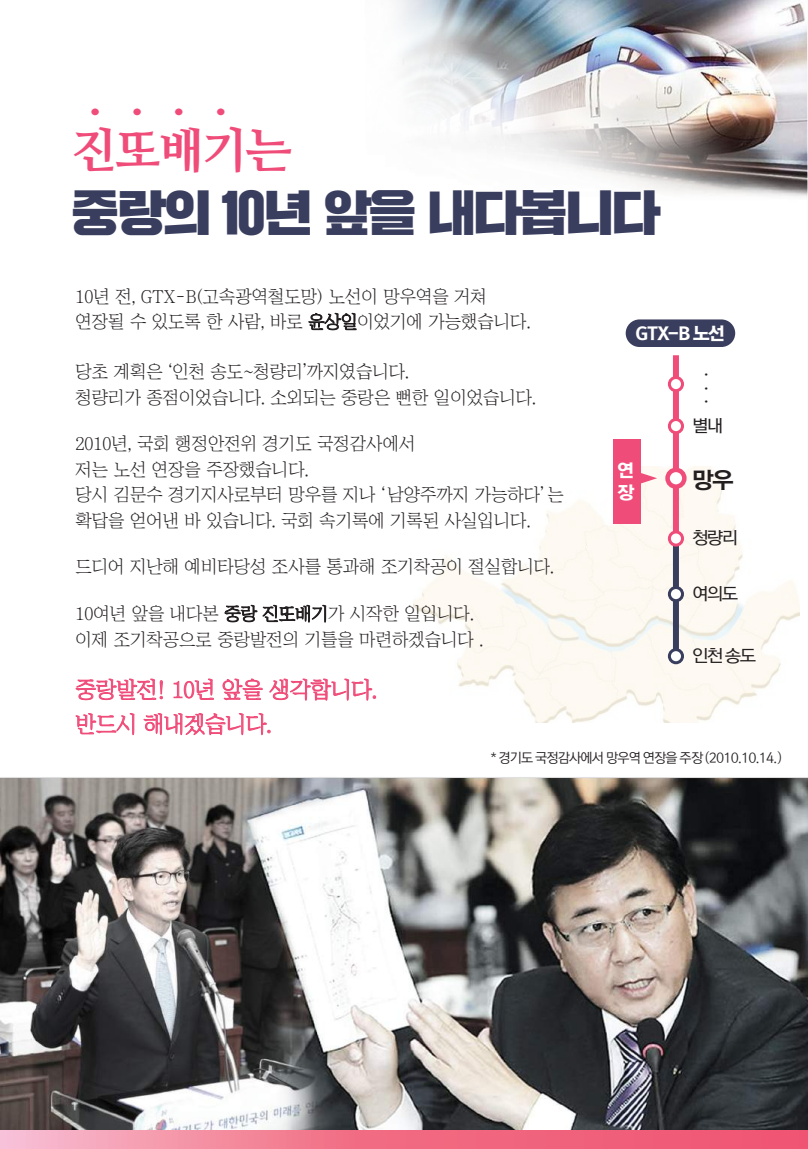
<style>
.page{position:relative;width:808px;height:1149px;background:#fff}
.page>*{position:absolute;margin:0;border:0;box-sizing:border-box;transform-origin:0 0}
.t1{font:48px "SD Gd Gothic";letter-spacing:-.04em;color:#3a3e5e}
.t2{font:800 48px "Nanum Myeongjo";letter-spacing:-.04em;color:#f04c79}
.t3{font:22.5px/34.5px "Chosunilbo NM";color:#f04c79}
.t4{font:22.5px "Rix Go EB";color:#231f20;scale:1.08 1}
.t5{font:18px/25.5px "Chosunilbo NM";color:#231f20}
.t6{font:17.7px/22.4px "Rix Go H";letter-spacing:-.03em;color:#fff;scale:1.08 1}
.t7{font:17.1px/14px "Rix Go M";letter-spacing:-.09em;color:#231f20;text-align:justify;scale:1.08 1}
.t8{font:13.5px "Rix Go R";letter-spacing:-.06em;color:#231f20}
</style>
<div class="page">
<img style="left:0;top:0;width:808px;height:1130px">
<img style="left:807px;top:1px;width:1px;height:508px">
<img style="left:414px;top:466px;width:385px;height:256px">
<svg style="left:0;top:1130px;width:808px;height:18px;background:#f27890"></svg>
<svg style="left:640px;top:472px;width:17px;height:11px"></svg>
<div style="left:613px;top:439px;width:27px;height:84px;background:#f04c79"></div>
<div style="left:673px;top:532px;width:6px;height:117px;background:#3a3e5e"></div>
<div style="left:673px;top:355px;width:6px;height:177px;background:#f04c79"></div>
<div style="left:669px;top:649px;width:13px;height:13px;background:#fff;border-radius:50%"></div>
<div style="left:668px;top:648px;width:16px;height:16px;border:3px solid #3a3e5e;border-radius:50%"></div>
<div style="left:669px;top:587px;width:13px;height:13px;background:#fff;border-radius:50%"></div>
<div style="left:668px;top:586px;width:16px;height:16px;border:3px solid #3a3e5e;border-radius:50%"></div>
<div style="left:669px;top:377px;width:13px;height:13px;background:#fff;border-radius:50%"></div>
<div style="left:668px;top:376px;width:16px;height:16px;border:3px solid #f04c79;border-radius:50%"></div>
<div style="left:669px;top:532px;width:13px;height:13px;background:#fff;border-radius:50%"></div>
<div style="left:668px;top:530px;width:16px;height:16px;border:3px solid #f04c79;border-radius:50%"></div>
<svg style="left:667px;top:469px;width:17px;height:17px"></svg>
<div style="left:665px;top:467px;width:21px;height:21px;border:4px solid #f04c79;border-radius:50%"></div>
<div style="left:626px;top:319px;width:109px;height:28px;background:#3a3e5e;border-radius:14px"></div>
<div style="left:669px;top:419px;width:13px;height:13px;background:#fff;border-radius:50%"></div>
<div style="left:668px;top:418px;width:16px;height:16px;border:3px solid #f04c79;border-radius:50%"></div>
<svg style="left:308px;top:312px;width:49px;height:18px"></svg>
<svg style="left:224px;top:597px;width:103px;height:25px"></svg>
<svg style="left:75px;top:671px;width:88px;height:29px"></svg>
<svg style="left:173px;top:678px;width:41px;height:22px"></svg>
<svg style="left:222px;top:665px;width:41px;height:36px"></svg>
<svg style="left:269px;top:678px;width:108px;height:22px"></svg>
<svg style="left:75px;top:712px;width:60px;height:23px"></svg>
<svg style="left:143px;top:712px;width:128px;height:23px"></svg>
<h1 class="t2" style="left:89px;top:67px;width:140px">....</h1>
<h1 class="t2" style="left:71px;top:121px;width:222px">진또배기는</h1>
<h1 class="t1" style="left:71px;top:188px;width:590px">중랑의 10년 앞을 내다봅니다</h1>
<p class="t5" style="left:76px;top:283px;width:456px">10년 전, GTX-B(고속광역철도망) 노선이 망우역을 거쳐 연장될 수 있도록 한 사람, 바로 윤상일이었기에 가능했습니다.</p>
<p class="t5" style="left:76px;top:358px;width:462px">당초 계획은 ‘인천 송도~청량리’까지였습니다.<br>청량리가 종점이었습니다. 소외되는 중랑은 뻔한 일이었습니다.</p>
<p class="t5" style="left:76px;top:430px;width:490px">2010년, 국회 행정안전위 경기도 국정감사에서<br>저는 노선 연장을 주장했습니다.<br>당시 김문수 경기지사로부터 망우를 지나 ‘남양주까지 가능하다’ 는 확답을 얻어낸 바 있습니다. 국회 속기록에 기록된 사실입니다.</p>
<p class="t5" style="left:76px;top:553px;width:480px">드디어 지난해 예비타당성 조사를 통과해 조기착공이 절실합니다.</p>
<p class="t5" style="left:76px;top:600px;width:409px">10여년 앞을 내다본 중랑 진또배기가 시작한 일입니다. 이제 조기착공으로 중랑발전의 기틀을 마련하겠습니다 .</p>
<p class="t3" style="left:76px;top:672px;width:303px">중랑발전! 10년 앞을 생각합니다. 반드시 해내겠습니다.</p>
<p class="t6" style="left:636px;top:321px;width:84px">GTX-B노선</p>
<p class="t7" style="left:704px;top:361px;width:6px">. . .</p>
<p class="t6" style="left:617px;top:458px;width:17px">연 장</p>
<p class="t7" style="left:692px;top:419px;width:31px">별내</p>
<p class="t4" style="left:692px;top:467px;width:40px">망우</p>
<p class="t7" style="left:692px;top:531px;width:44px">청량리</p>
<p class="t7" style="left:692px;top:586px;width:44px">여의도</p>
<p class="t7" style="left:692px;top:648px;width:61px">인천 송도</p>
<p class="t8" style="left:491px;top:749px;width:293px">* 경기도 국정감사에서 망우역 연장을 주장 (2010.10.14.)</p>
</div>
